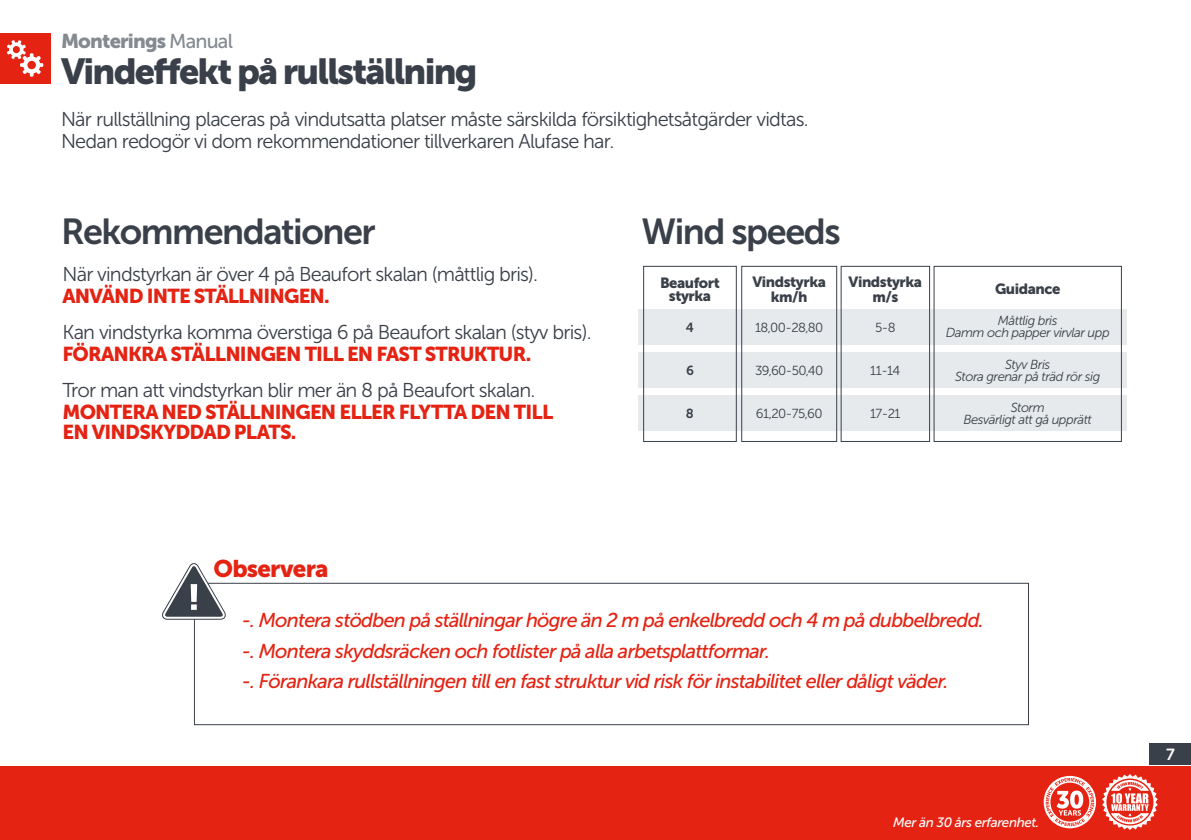
<style>
.page{position:relative;width:1191px;height:840px;background:#fff}
.page>*{position:absolute;margin:0;border:0;box-sizing:border-box;transform-origin:0 0}
.t1{font:36px "Museo Sans 700";letter-spacing:-.04em;color:#3a4049}
.t2{font:36px "Museo Sans 900";letter-spacing:-.05em;color:#3a4049}
.t3{font:24px "Museo Sans 900";letter-spacing:-.03em;color:#e42313}
.t4{font:20px/22px "Museo Sans 300";letter-spacing:-.04em;color:#3a4049}
.t5{font:italic 20px/30px "Museo Sans 500";letter-spacing:-.04em;color:#e42313}
.t6{font:20px/20px "Museo Sans 900";letter-spacing:-.04em;color:#e42313}
.t7{font:20px "Museo Sans 900";letter-spacing:-.04em;color:#848a90}
.t8{font:16px "Museo Sans 700";color:#fff}
.t9{font:14.8px/14.8px "Museo Sans 900";letter-spacing:-.03em;color:#3a4049;text-align:center}
.t10{font:italic 13.4px "Museo Sans 500";letter-spacing:-.03em;color:#fff}
.t11{font:italic 13px/12px "Museo Sans 300";letter-spacing:-.04em;color:#3a4049;text-align:center}
.t12{font:13px "Museo Sans 300";letter-spacing:-.04em;color:#3a4049}
.t13{font:13px "Museo Sans 700";color:#3a4049}
.s1{font-family:"Museo Sans 500"}
</style>
<div class="page">
<div style="left:1149px;top:743px;width:42px;height:21px;background:#3a4049"></div>
<div style="left:0;top:765px;width:1191px;height:74px;background:#e42313"></div>
<svg style="left:1043px;top:775px;width:53px;height:52px"></svg>
<svg style="left:1102px;top:774px;width:55px;height:55px"></svg>
<div style="left:0;top:33px;width:50px;height:51px;background:#e42313"></div>
<svg style="left:7px;top:40px;width:36px;height:37px"></svg>
<div style="left:194px;top:582px;width:835px;height:142px;border:1px solid #3a4049"></div>
<svg style="left:162px;top:563px;width:65px;height:58px"></svg>
<div style="left:638px;top:309px;width:488px;height:36px;background:#e7eaec"></div>
<div style="left:638px;top:352px;width:488px;height:36px;background:#e7eaec"></div>
<div style="left:638px;top:394px;width:488px;height:36px;background:#e7eaec"></div>
<div style="left:643px;top:266px;width:93px;height:175px;border:1px solid #3a4049"></div>
<div style="left:741px;top:266px;width:96px;height:175px;border:1px solid #3a4049"></div>
<div style="left:840px;top:266px;width:90px;height:175px;border:1px solid #3a4049"></div>
<p class="t7" style="left:61px;top:30px;width:173px">Monterings <span class="s1">Manual</span></p>
<h1 class="t2" style="left:61px;top:51px;width:418px">Vindeffekt på rullställning</h1>
<p class="t4" style="left:61px;top:108px;width:749px">När rullställning placeras på vindutsatta platser måste särskilda försiktighetsåtgärder vidtas.<br>Nedan redogör vi dom rekommendationer tillverkaren Alufase har.</p>
<h1 class="t1" style="left:61px;top:211px;width:316px">Rekommendationer</h1>
<p class="t4" style="left:62px;top:263px;width:477px">När vindstyrkan är över 4 på Beaufort skalan (måttlig bris).</p>
<p class="t6" style="left:62px;top:286px;width:269px">ANVÄND INTE STÄLLNINGEN.</p>
<p class="t4" style="left:62px;top:321px;width:530px">Kan vindstyrka komma överstiga 6 på Beaufort skalan (styv bris).</p>
<p class="t6" style="left:62px;top:344px;width:470px">FÖRANKRA STÄLLNINGEN TILL EN FAST STRUKTUR.</p>
<p class="t4" style="left:62px;top:379px;width:474px">Tror man att vindstyrkan blir mer än 8 på Beaufort skalan.</p>
<p class="t6" style="left:62px;top:402px;width:492px">MONTERA NED STÄLLNINGEN ELLER FLYTTA DEN TILL<br>EN VINDSKYDDAD PLATS.</p>
<h1 class="t1" style="left:641px;top:211px;width:201px">Wind speeds</h1>
<p class="t9" style="left:660px;top:276px;width:61px;line-height:13px">Beaufort styrka</p>
<p class="t13" style="left:686px;top:320px;width:10px">4</p>
<p class="t13" style="left:686px;top:363px;width:9px">6</p>
<p class="t13" style="left:686px;top:405px;width:9px">8</p>
<p class="t9" style="left:752px;top:274px;width:75px">Vindstyrka km/h</p>
<p class="t9" style="left:848px;top:274px;width:75px">Vindstyrka m/s</p>
<p class="t12" style="left:755px;top:321px;width:70px">18,00-28,80</p>
<p class="t12" style="left:875px;top:321px;width:22px">5-8</p>
<p class="t12" style="left:755px;top:363px;width:70px">39,60-50,40</p>
<p class="t12" style="left:870px;top:363px;width:32px">11-14</p>
<p class="t12" style="left:756px;top:406px;width:68px">61,20-75,60</p>
<p class="t12" style="left:870px;top:406px;width:32px">17-21</p>
<p class="t9" style="left:995px;top:281px;width:67px">Guidance</p>
<p class="t11" style="left:945px;top:314px;width:165px">Måttlig bris<br>Damm och papper virvlar upp</p>
<p class="t11" style="left:955px;top:358px;width:147px">Styv Bris<br>Stora grenar på träd rör sig</p>
<p class="t11" style="left:963px;top:401px;width:130px">Storm<br>Besvärligt att gå upprätt</p>
<p class="t3" style="left:213px;top:554px;width:117px">Observera</p>
<p class="t5" style="left:242px;top:605px;width:743px">-. Montera stödben på ställningar högre än 2 m på enkelbredd och 4 m på dubbelbredd. -. Montera skyddsräcken och fotlister på alla arbetsplattformar.<br>-. Förankara rullställningen till en fast struktur vid risk för instabilitet eller dåligt väder.</p>
<p class="t10" style="left:893px;top:814px;width:147px">Mer än 30 års erfarenhet.</p>
<p class="t8" style="left:1166px;top:745px;width:10px">7</p>
</div>
